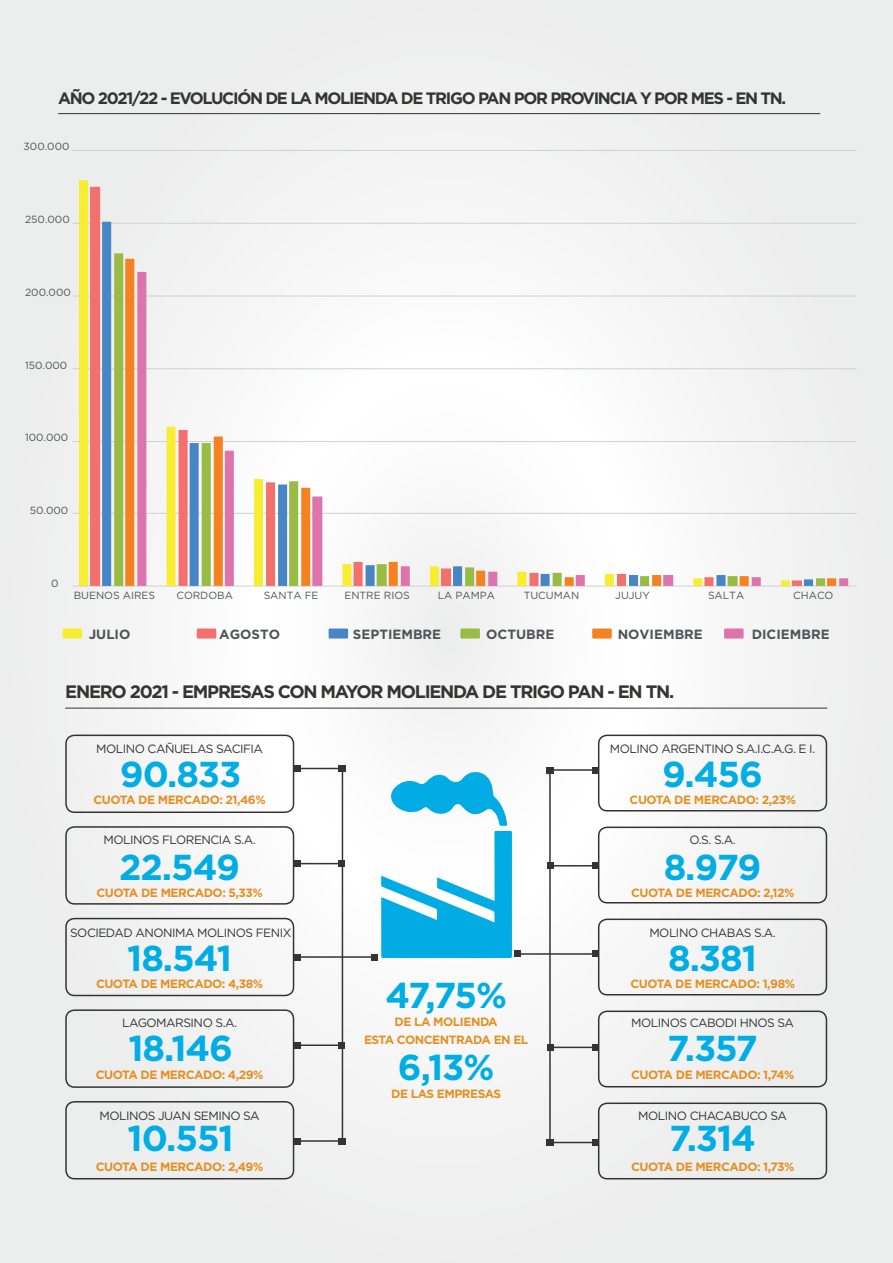
<style>
.page{position:relative;width:893px;height:1263px;background:#fff}
.page>*{position:absolute;margin:0;border:0;box-sizing:border-box;transform-origin:0 0}
.t1{font:700 36px "Gotham";letter-spacing:-.03em;color:#00ade5}
.t2{font:700 18px "Gotham";letter-spacing:-.07em;color:#343433}
.t3{font:700 16.5px "Gotham";letter-spacing:-.08em;color:#343433}
.t4{font:700 13.35px "Gotham";color:#515455}
.t5{font:700 12px/18px "Gotham";letter-spacing:-.04em;color:#e49023;text-align:center}
.t6{font:12px "Gotham";letter-spacing:-.04em;color:#343433}
.t7{font:10.35px "Gotham";color:#515455}
</style>
<div class="page">
<div style="left:0;top:0;width:893px;height:1263px;background:linear-gradient(to right,#f1f2f2,#f2f2f2)"></div>
<hr style="left:65px;top:708px;width:762px;height:1px;background:#343433">
<div style="left:65px;top:734px;width:229px;height:79px;border:2px solid #343433;border-radius:9px"></div>
<div style="left:598px;top:734px;width:229px;height:77px;border:2px solid #343433;border-radius:9px"></div>
<div style="left:65px;top:826px;width:229px;height:79px;border:2px solid #343433;border-radius:9px"></div>
<div style="left:598px;top:826px;width:229px;height:77px;border:2px solid #343433;border-radius:9px"></div>
<div style="left:598px;top:1010px;width:229px;height:77px;border:2px solid #343433;border-radius:9px"></div>
<div style="left:65px;top:918px;width:229px;height:78px;border:2px solid #343433;border-radius:9px"></div>
<div style="left:598px;top:918px;width:229px;height:77px;border:2px solid #343433;border-radius:9px"></div>
<div style="left:598px;top:1102px;width:229px;height:77px;border:2px solid #343433;border-radius:9px"></div>
<div style="left:65px;top:1009px;width:229px;height:79px;border:2px solid #343433;border-radius:9px"></div>
<div style="left:65px;top:1101px;width:229px;height:78px;border:2px solid #343433;border-radius:9px"></div>
<hr style="left:342px;top:769px;width:1px;height:372px;background:#343433">
<hr style="left:549px;top:770px;width:2px;height:372px;background:#343433">
<hr style="left:297px;top:768px;width:45px;height:1px;background:#343433">
<svg style="left:339px;top:765px;width:6px;height:7px"></svg>
<svg style="left:294px;top:765px;width:6px;height:6px"></svg>
<hr style="left:550px;top:1142px;width:45px;height:1px;background:#343433">
<svg style="left:547px;top:1139px;width:6px;height:6px"></svg>
<svg style="left:592px;top:1139px;width:6px;height:6px"></svg>
<hr style="left:297px;top:863px;width:45px;height:1px;background:#343433">
<svg style="left:339px;top:861px;width:6px;height:6px"></svg>
<svg style="left:294px;top:861px;width:6px;height:6px"></svg>
<hr style="left:550px;top:1047px;width:45px;height:1px;background:#343433">
<svg style="left:547px;top:1044px;width:6px;height:6px"></svg>
<svg style="left:592px;top:1044px;width:6px;height:6px"></svg>
<hr style="left:297px;top:1044px;width:45px;height:2px;background:#343433">
<svg style="left:339px;top:1042px;width:6px;height:6px"></svg>
<svg style="left:294px;top:1042px;width:6px;height:6px"></svg>
<hr style="left:550px;top:865px;width:45px;height:1px;background:#343433">
<svg style="left:547px;top:863px;width:6px;height:6px"></svg>
<svg style="left:592px;top:863px;width:6px;height:6px"></svg>
<hr style="left:297px;top:1140px;width:45px;height:2px;background:#343433">
<svg style="left:339px;top:1138px;width:6px;height:6px"></svg>
<svg style="left:294px;top:1138px;width:6px;height:6px"></svg>
<hr style="left:550px;top:769px;width:45px;height:2px;background:#343433">
<svg style="left:547px;top:767px;width:6px;height:6px"></svg>
<svg style="left:592px;top:767px;width:6px;height:6px"></svg>
<hr style="left:297px;top:956px;width:77px;height:2px;background:#343433">
<svg style="left:294px;top:954px;width:6px;height:6px"></svg>
<hr style="left:518px;top:953px;width:77px;height:2px;background:#343433">
<svg style="left:592px;top:951px;width:6px;height:6px"></svg>
<svg style="left:371px;top:771px;width:150px;height:189px"></svg>
<hr style="left:58px;top:113px;width:762px;height:1px;background:#343433">
<hr style="left:72px;top:223px;width:784px;height:1px;background:#d0d1d1">
<hr style="left:72px;top:296px;width:784px;height:1px;background:#d0d1d1">
<hr style="left:72px;top:368px;width:784px;height:1px;background:#d0d1d1">
<hr style="left:72px;top:441px;width:784px;height:1px;background:#d0d1d1">
<hr style="left:72px;top:513px;width:784px;height:1px;background:#d0d1d1">
<hr style="left:72px;top:150px;width:784px;height:1px;background:#d0d1d1">
<div style="left:197px;top:628px;width:19px;height:10px;background:#f3706c"></div>
<div style="left:63px;top:628px;width:19px;height:10px;background:#f9ed32"></div>
<div style="left:329px;top:628px;width:19px;height:10px;background:#4885c5"></div>
<div style="left:460px;top:628px;width:20px;height:10px;background:#99bc45"></div>
<div style="left:592px;top:628px;width:20px;height:10px;background:#f58221"></div>
<div style="left:724px;top:628px;width:20px;height:10px;background:#de74ad"></div>
<hr style="left:72px;top:586px;width:784px;height:1px;background:#d0d1d1">
<svg style="left:79px;top:180px;width:711px;height:406px;fill:#f4eeee"></svg>
<svg style="left:90px;top:187px;width:712px;height:399px;fill:#f3f2f2"></svg>
<svg style="left:102px;top:222px;width:711px;height:364px;fill:#f2f2f2"></svg>
<svg style="left:114px;top:253px;width:711px;height:333px;fill:#eff0f0"></svg>
<svg style="left:125px;top:259px;width:711px;height:327px;fill:#f5f2f2"></svg>
<svg style="left:137px;top:272px;width:711px;height:314px"></svg>
<h3 class="t3" style="left:58px;top:87px;width:730px">AÑO 2021/22 - EVOLUCIÓN DE LA MOLIENDA DE TRIGO PAN POR PROVINCIA Y POR MES - EN TN.</h3>
<p class="t7" style="left:24px;top:140px;width:48px">300.000</p>
<p class="t7" style="left:25px;top:213px;width:46px">250.000</p>
<p class="t7" style="left:25px;top:286px;width:47px">200.000</p>
<p class="t7" style="left:25px;top:358px;width:44px">150.000</p>
<p class="t7" style="left:25px;top:431px;width:45px">100.000</p>
<p class="t7" style="left:30px;top:504px;width:40px">50.000</p>
<p class="t7" style="left:51px;top:577px;width:9px">0</p>
<p class="t7" style="left:74px;top:589px;width:83px">BUENOS AIRES</p>
<p class="t7" style="left:176px;top:589px;width:58px">CORDOBA</p>
<p class="t7" style="left:264px;top:589px;width:56px">SANTA FE</p>
<p class="t7" style="left:344px;top:589px;width:67px">ENTRE RIOS</p>
<p class="t7" style="left:438px;top:589px;width:59px">LA PAMPA</p>
<p class="t7" style="left:524px;top:589px;width:57px">TUCUMAN</p>
<p class="t7" style="left:615px;top:589px;width:36px">JUJUY</p>
<p class="t7" style="left:708px;top:589px;width:38px">SALTA</p>
<p class="t7" style="left:793px;top:589px;width:42px">CHACO</p>
<p class="t4" style="left:89px;top:625px;width:43px">JULIO</p>
<p class="t4" style="left:219px;top:625px;width:62px">AGOSTO</p>
<p class="t4" style="left:353px;top:625px;width:90px">SEPTIEMBRE</p>
<p class="t4" style="left:486px;top:625px;width:70px">OCTUBRE</p>
<p class="t4" style="left:618px;top:625px;width:87px">NOVIEMBRE</p>
<p class="t4" style="left:752px;top:625px;width:80px">DICIEMBRE</p>
<h2 class="t2" style="left:65px;top:679px;width:610px">ENERO 2021 - EMPRESAS CON MAYOR MOLIENDA DE TRIGO PAN - EN TN.</h2>
<p class="t6" style="left:96px;top:741px;width:168px">MOLINO CAÑUELAS SACIFIA</p>
<p class="t6" style="left:610px;top:741px;width:207px">MOLINO ARGENTINO S.A.I.C.A.G. E I.</p>
<h1 class="t1" style="left:120px;top:750px;width:123px">90.833</h1>
<h1 class="t1" style="left:662px;top:750px;width:102px">9.456</h1>
<p class="t5" style="left:94px;top:790px;width:174px">CUOTA DE MERCADO: 21,46%</p>
<p class="t5" style="left:630px;top:790px;width:168px">CUOTA DE MERCADO: 2,23%</p>
<p class="t6" style="left:104px;top:832px;width:154px">MOLINOS FLORENCIA S.A.</p>
<p class="t6" style="left:689px;top:832px;width:48px">O.S. S.A.</p>
<h1 class="t1" style="left:119px;top:843px;width:122px">22.549</h1>
<h1 class="t1" style="left:664px;top:843px;width:99px">8.979</h1>
<p class="t5" style="left:96px;top:883px;width:168px">CUOTA DE MERCADO: 5,33%</p>
<p class="t5" style="left:631px;top:883px;width:165px">CUOTA DE MERCADO: 2,12%</p>
<p class="t6" style="left:70px;top:925px;width:223px">SOCIEDAD ANONIMA MOLINOS FENIX</p>
<p class="t6" style="left:649px;top:925px;width:128px">MOLINO CHABAS S.A.</p>
<h1 class="t1" style="left:127px;top:934px;width:106px">18.541</h1>
<h1 class="t1" style="left:668px;top:934px;width:90px">8.381</h1>
<p class="t5" style="left:96px;top:975px;width:169px">CUOTA DE MERCADO: 4,38%</p>
<p class="t5" style="left:631px;top:975px;width:166px">CUOTA DE MERCADO: 1,98%</p>
<h1 class="t1" style="left:385px;top:971px;width:123px">47,75%</h1>
<p class="t5" style="left:364px;top:1012px;width:166px">DE LA MOLIENDA<br>ESTA CONCENTRADA EN EL</p>
<h1 class="t1" style="left:398px;top:1043px;width:98px">6,13%</h1>
<p class="t5" style="left:391px;top:1084px;width:112px">DE LAS EMPRESAS</p>
<p class="t6" style="left:122px;top:1015px;width:116px">LAGOMARSINO S.A.</p>
<p class="t6" style="left:631px;top:1015px;width:165px">MOLINOS CABODI HNOS SA</p>
<h1 class="t1" style="left:128px;top:1024px;width:106px">18.146</h1>
<h1 class="t1" style="left:667px;top:1024px;width:92px">7.357</h1>
<p class="t5" style="left:96px;top:1066px;width:169px">CUOTA DE MERCADO: 4,29%</p>
<p class="t5" style="left:631px;top:1066px;width:165px">CUOTA DE MERCADO: 1,74%</p>
<p class="t6" style="left:100px;top:1107px;width:162px">MOLINOS JUAN SEMINO SA</p>
<h1 class="t1" style="left:128px;top:1114px;width:108px">10.551</h1>
<p class="t6" style="left:638px;top:1107px;width:150px">MOLINO CHACABUCO SA</p>
<h1 class="t1" style="left:669px;top:1114px;width:89px">7.314</h1>
<p class="t5" style="left:96px;top:1158px;width:169px">CUOTA DE MERCADO: 2,49%</p>
<p class="t5" style="left:631px;top:1158px;width:165px">CUOTA DE MERCADO: 1,73%</p>
</div>
